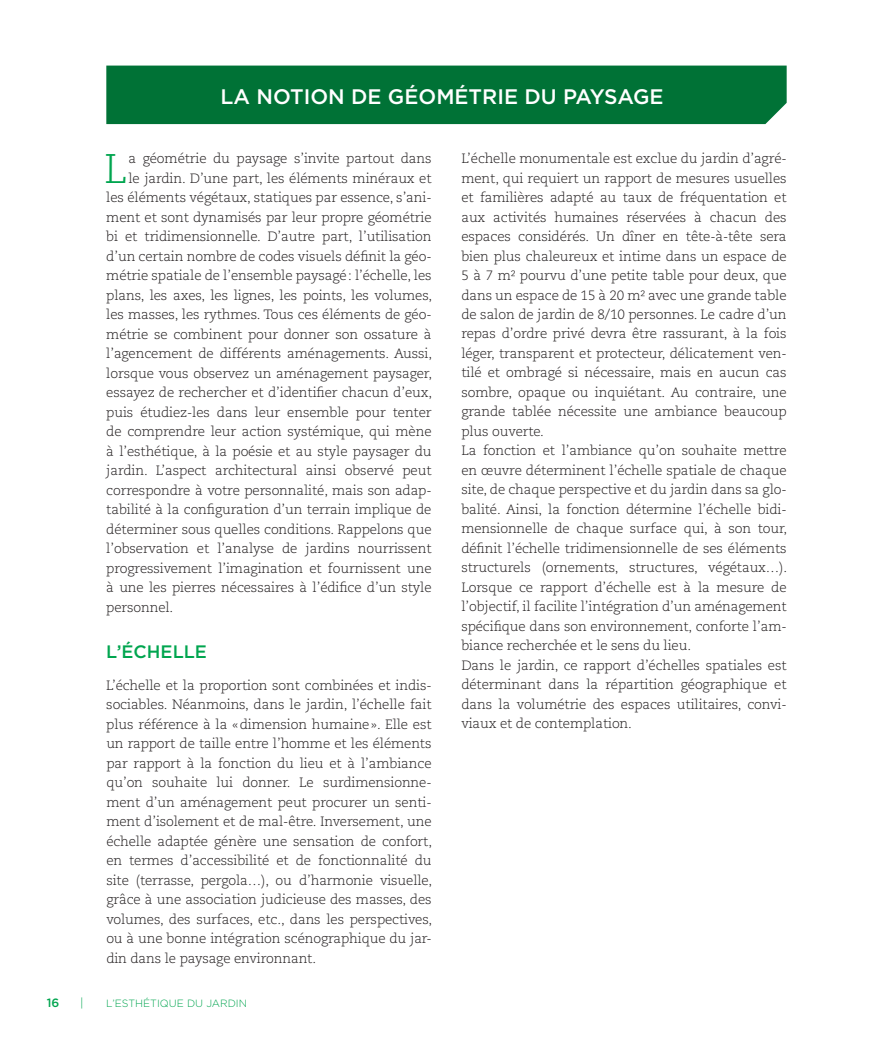
<style>
.page{position:relative;width:893px;height:1042px;background:#fff}
.page>*{position:absolute;margin:0;border:0;box-sizing:border-box;transform-origin:0 0}
.t1{font:300 41.4px "Caecilia";color:#00a54f}
.t2{font:500 21px "Gotham";color:#fff}
.t3{font:500 18px "Gotham";color:#00a54f}
.t4{font:300 13.5px/19.5px "Caecilia";letter-spacing:-.01em;color:#231f20;text-align:justify}
.t5{font:500 12px "Gotham";color:#00a54f}
.t6{font:300 12px "Gotham";color:#00a54f}
.t7{font:300 10.5px "Gotham";color:#00a54f}
</style>
<div class="page">
<div style="left:106px;top:66px;width:681px;height:58px;background:#007236"></div>
<h2 class="t2" style="left:221px;top:84px;width:444px">LA NOTION DE GÉOMÉTRIE DU PAYSAGE</h2>
<h1 class="t1" style="left:104px;top:145px;width:24px">L</h1>
<p class="t4" style="left:128px;top:149px;width:305px">a géométrie du paysage s’invite partout dans</p>
<p class="t4" style="left:128px;top:168px;width:305px">le jardin. D’une part, les éléments minéraux et</p>
<p class="t4" style="left:106px;top:188px;width:327px">les éléments végétaux, statiques par essence, s’ani-</p>
<p class="t4" style="left:106px;top:207px;width:327px">ment et sont dynamisés par leur propre géométrie</p>
<p class="t4" style="left:106px;top:227px;width:327px">bi et tridimensionnelle. D’autre part, l’utilisation</p>
<p class="t4" style="left:106px;top:246px;width:327px">d’un certain nombre de codes visuels définit la géo-</p>
<p class="t4" style="left:106px;top:266px;width:327px">métrie spatiale de l’ensemble paysagé: l’échelle, les</p>
<p class="t4" style="left:106px;top:285px;width:327px">plans, les axes, les lignes, les points, les volumes,</p>
<p class="t4" style="left:106px;top:305px;width:327px">les masses, les rythmes. Tous ces éléments de géo-</p>
<p class="t4" style="left:106px;top:324px;width:327px">métrie se combinent pour donner son ossature à</p>
<p class="t4" style="left:106px;top:344px;width:327px">l’agencement de différents aménagements. Aussi,</p>
<p class="t4" style="left:106px;top:363px;width:327px">lorsque vous observez un aménagement paysager,</p>
<p class="t4" style="left:106px;top:383px;width:327px">essayez de rechercher et d’identifier chacun d’eux,</p>
<p class="t4" style="left:106px;top:402px;width:327px">puis étudiez-les dans leur ensemble pour tenter</p>
<p class="t4" style="left:106px;top:422px;width:327px">de comprendre leur action systémique, qui mène</p>
<p class="t4" style="left:106px;top:441px;width:327px">à l’esthétique, à la poésie et au style paysager du</p>
<p class="t4" style="left:106px;top:461px;width:327px">jardin. L’aspect architectural ainsi observé peut</p>
<p class="t4" style="left:106px;top:480px;width:327px">correspondre à votre personnalité, mais son adap-</p>
<p class="t4" style="left:106px;top:500px;width:327px">tabilité à la configuration d’un terrain implique de</p>
<p class="t4" style="left:106px;top:519px;width:327px">déterminer sous quelles conditions. Rappelons que</p>
<p class="t4" style="left:106px;top:539px;width:327px">l’observation et l’analyse de jardins nourrissent</p>
<p class="t4" style="left:106px;top:558px;width:327px">progressivement l’imagination et fournissent une</p>
<p class="t4" style="left:106px;top:578px;width:327px">à une les pierres nécessaires à l’édifice d’un style</p>
<p class="t4" style="left:106px;top:597px;width:69px">personnel.</p>
<h3 class="t3" style="left:106px;top:641px;width:102px">L’ÉCHELLE</h3>
<p class="t4" style="left:106px;top:675px;width:327px">L’échelle et la proportion sont combinées et indis&shy;sociables. Néanmoins, dans le jardin, l’échelle fait plus référence à la «dimension humaine». Elle est un rapport de taille entre l’homme et les éléments par rapport à la fonction du lieu et à l’ambiance qu’on souhaite lui donner. Le surdimensionne&shy;ment d’un aménagement peut procurer un senti&shy;ment d’isolement et de mal-être. Inversement, une échelle adaptée génère une sensation de confort, en termes d’accessibilité et de fonctionnalité du site (terrasse, pergola…), ou d’harmonie visuelle, grâce à une association judicieuse des masses, des volumes, des surfaces, etc., dans les perspectives, ou à une bonne intégration scénographique du jar&shy;din dans le paysage environnant.</p>
<p class="t5" style="left:47px;top:996px;width:14px">16</p>
<p class="t6" style="left:80px;top:996px;width:5px">|</p>
<p class="t7" style="left:106px;top:997px;width:142px">L’ESTHÉTIQUE DU JARDIN</p>
<p class="t4" style="left:461px;top:149px;width:327px;text-align:left">L’échelle monumentale est exclue du jardin d’agré&shy;ment, qui requiert un rapport de mesures usuelles et familières adapté au taux de fréquentation et aux activités humaines réservées à chacun des espaces considérés. Un dîner en tête-à-tête sera bien plus chaleureux et intime dans un espace de 5 à 7 m² pourvu d’une petite table pour deux, que dans un espace de 15 à 20 m² avec une grande table de salon de jardin de 8/10 personnes. Le cadre d’un repas d’ordre privé devra être rassurant, à la fois léger, transparent et protecteur, délicatement ven&shy;tilé et ombragé si nécessaire, mais en aucun cas sombre, opaque ou inquiétant. Au contraire, une grande tablée nécessite une ambiance beaucoup plus ouverte.<br>La fonction et l’ambiance qu’on souhaite mettre en œuvre déterminent l’échelle spatiale de chaque site, de chaque perspective et du jardin dans sa glo&shy;balité. Ainsi, la fonction détermine l’échelle bidi&shy;mensionnelle de chaque surface qui, à son tour, définit l’échelle tridimensionnelle de ses éléments structurels (ornements, structures, végétaux…).<br>Lorsque ce rapport d’échelle est à la mesure de l’objectif, il facilite l’intégration d’un aménagement spécifique dans son environnement, conforte l’am&shy;biance recherchée et le sens du lieu.<br>Dans le jardin, ce rapport d’échelles spatiales est déterminant dans la répartition géographique et dans la volumétrie des espaces utilitaires, convi&shy;viaux et de contemplation.</p>
</div>
